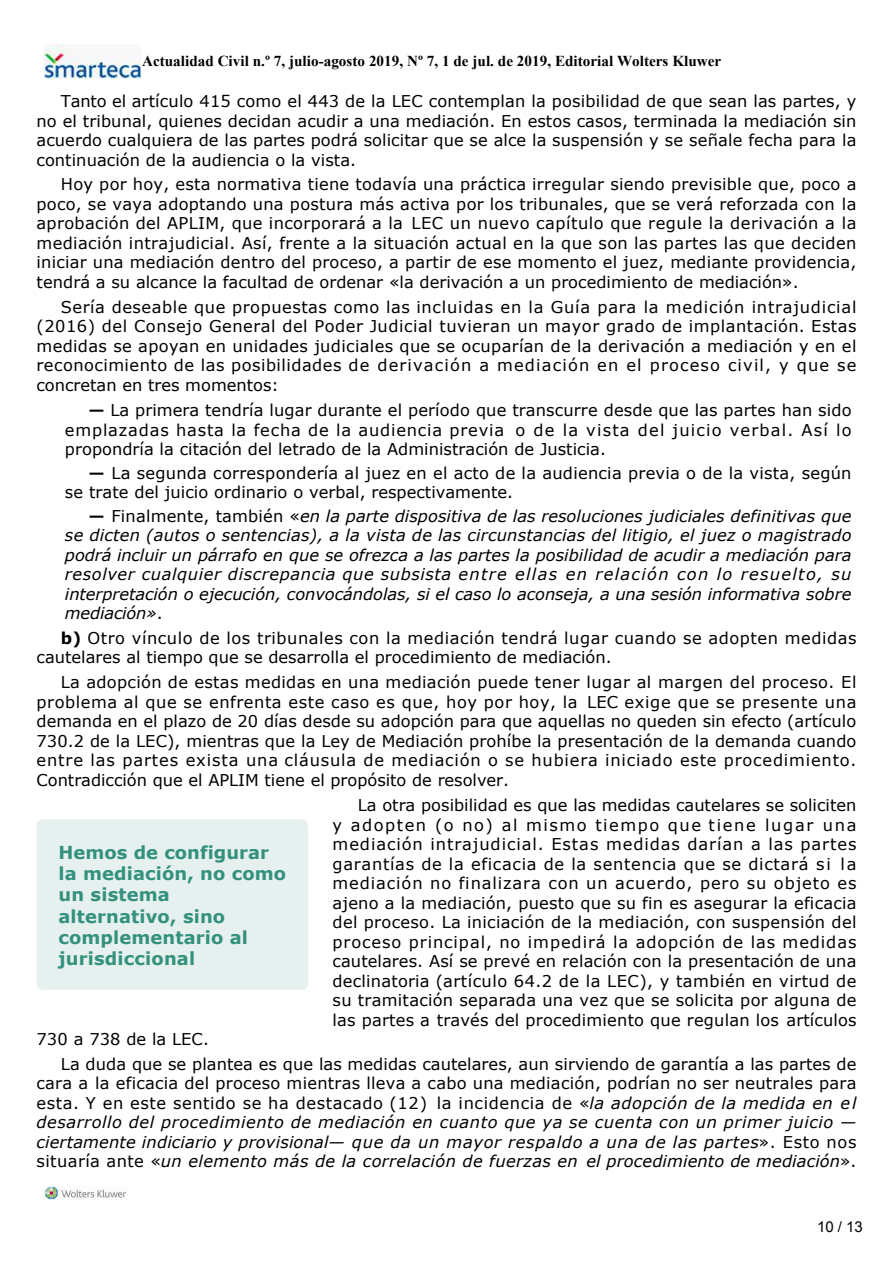
<style>
.page{position:relative;width:893px;height:1263px;background:#fff}
.page>*{position:absolute;margin:0;border:0;box-sizing:border-box;transform-origin:0 0}
.t1{font:700 17.85px/21.1px "Verdana";letter-spacing:.01em;color:#33917d}
.t2{font:16.2px/19.5px "Verdana";letter-spacing:.005em;color:#000;text-align:justify}
.t3{font:italic 16.2px/19.5px "Verdana";letter-spacing:.005em;color:#000;text-align:justify}
.t4{font:16.2px/19.5px "Verdana";letter-spacing:.035em;color:#000}
.t5{font:700 15.15px "Times New Roman";color:#000}
.t6{font:15px "Arial";color:#000}
.s1{font-weight:700}
.s2{font-weight:700;font-style:normal}
.s3{font-style:normal}
</style>
<div class="page">
<div style="left:37px;top:819px;width:271px;height:171px;background:#e6f1ef;border-radius:7px"></div>
<img style="left:44px;top:44px;width:97px;height:35px">
<img style="left:43px;top:1186px;width:84px;height:13px">
<p class="t5" style="left:142px;top:56px;width:580px">Actualidad Civil n.º 7, julio-agosto 2019, Nº 7, 1 de jul. de 2019, Editorial Wolters Kluwer</p>
<p class="t2" style="left:37px;top:93px;width:821px;text-indent:24px">Tanto el artículo 415 como el 443 de la LEC contemplan la posibilidad de que sean las partes, y no el tribunal, quienes decidan acudir a una mediación. En estos casos, terminada la mediación sin acuerdo cualquiera de las partes podrá solicitar que se alce la suspensión y se señale fecha para la continuación de la audiencia o la vista.</p>
<p class="t2" style="left:37px;top:176px;width:821px;text-indent:24px">Hoy por hoy, esta normativa tiene todavía una práctica irregular siendo previsible que, poco a poco, se vaya adoptando una postura más activa por los tribunales, que se verá reforzada con la aprobación del APLIM, que incorporará a la LEC un nuevo capítulo que regule la derivación a la mediación intrajudicial. Así, frente a la situación actual en la que son las partes las que deciden iniciar una mediación dentro del proceso, a partir de ese momento el juez, mediante providencia, tendrá a su alcance la facultad de ordenar «la derivación a un procedimiento de mediación».</p>
<p class="t2" style="left:37px;top:298px;width:821px;text-indent:24px">Sería deseable que propuestas como las incluidas en la Guía para la medición intrajudicial (2016) del Consejo General del Poder Judicial tuvieran un mayor grado de implantación. Estas medidas se apoyan en unidades judiciales que se ocuparían de la derivación a mediación y en el reconocimiento de las posibilidades de derivación a mediación en el proceso civil, y que se concretan en tres momentos:</p>
<p class="t2" style="left:65px;top:402px;width:788px;text-indent:24px"><span class="s1">—</span> La primera tendría lugar durante el período que transcurre desde que las partes han sido emplazadas hasta la fecha de la audiencia previa o de la vista del juicio verbal. Así lo propondría la citación del letrado de la Administración de Justicia.</p>
<p class="t2" style="left:65px;top:464px;width:788px;text-indent:24px"><span class="s1">—</span> La segunda correspondería al juez en el acto de la audiencia previa o de la vista, según se trate del juicio ordinario o verbal, respectivamente.</p>
<p class="t3" style="left:65px;top:507px;width:788px;text-indent:24px"><span class="s2">—</span> <span class="s3">Finalmente, también «</span>en la parte dispositiva de las resoluciones judiciales definitivas que se dicten (autos o sentencias), a la vista de las circunstancias del litigio, el juez o magistrado podrá incluir un párrafo en que se ofrezca a las partes la posibilidad de acudir a mediación para resolver cualquier discrepancia que subsista entre ellas en relación con lo resuelto, su interpretación o ejecución, convocándolas, si el caso lo aconseja, a una sesión informativa sobre mediación»<span class="s3">.</span></p>
<p class="t4" style="left:37px;top:629px;width:821px;text-indent:24px"><span class="s1">b)</span> Otro vínculo de los tribunales con la mediación tendrá lugar cuando se adopten medidas cautelares al tiempo que se desarrolla el procedimiento de mediación.</p>
<p class="t2" style="left:37px;top:674px;width:821px;text-indent:24px">La adopción de estas medidas en una mediación puede tener lugar al margen del proceso. El problema al que se enfrenta este caso es que, hoy por hoy, la LEC exige que se presente una demanda en el plazo de 20 días desde su adopción para que aquellas no queden sin efecto (artículo 730.2 de la LEC), mientras que la Ley de Mediación prohíbe la presentación de la demanda cuando entre las partes exista una cláusula de mediación o se hubiera iniciado este procedimiento.<br>Contradicción que el APLIM tiene el propósito de resolver.</p>
<p class="t2" style="left:332px;top:797px;width:525px;text-indent:25px">La otra posibilidad es que las medidas cautelares se soliciten y adopten (o no) al mismo tiempo que tiene lugar una mediación intrajudicial. Estas medidas darían a las partes garantías de la eficacia de la sentencia que se dictará si la mediación no finalizara con un acuerdo, pero su objeto es ajeno a la mediación, puesto que su fin es asegurar la eficacia del proceso. La iniciación de la mediación, con suspensión del proceso principal, no impedirá la adopción de las medidas cautelares. Así se prevé en relación con la presentación de una declinatoria (artículo 64.2 de la LEC), y también en virtud de su tramitación separada una vez que se solicita por alguna de las partes a través del procedimiento que regulan los artículos</p>
<p class="t2" style="left:61px;top:1029px;width:797px;line-height:24.5px;text-indent:-24px">730 a 738 de la LEC.<br>La duda que se plantea es que las medidas cautelares, aun sirviendo de garantía a las partes de</p>
<p class="t3" style="left:37px;top:1075px;width:821px"><span class="s3">cara a la eficacia del proceso mientras lleva a cabo una mediación, podrían no ser neutrales para esta. Y en este sentido se ha destacado (12) la incidencia de «</span>la adopción de la medida en el desarrollo del procedimiento de mediación en cuanto que ya se cuenta con un primer juicio — ciertamente indiciario y provisional— que da un mayor respaldo a una de las partes<span class="s3">». Esto nos situaría ante «</span>un elemento más de la correlación de fuerzas en el procedimiento de mediación<span class="s3">».</span></p>
<p class="t1" style="left:58px;top:844px;width:229px">Hemos de configurar la mediación, no como un sistema alternativo, sino complementario al jurisdiccional</p>
<p class="t6" style="left:817px;top:1221px;width:47px">10 / 13</p>
</div>
